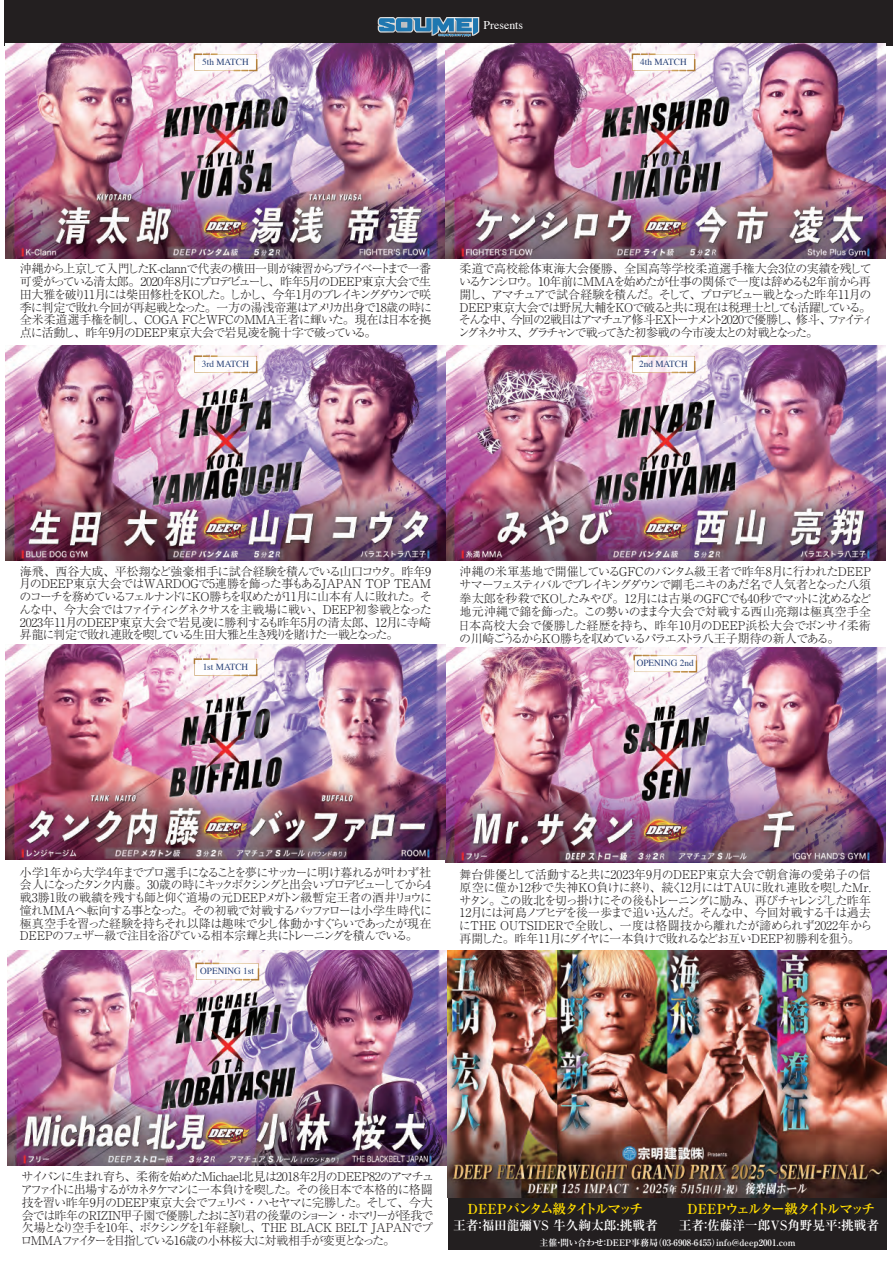
<style>
.page{position:relative;width:893px;height:1263px;background:#fff}
.page>*{position:absolute;margin:0;border:0;box-sizing:border-box;transform-origin:0 0}
.t1{font:700 13.8px "Ryumin Pro";letter-spacing:-.15em;color:#ffdc01}
.t2{font:700 12.75px "Ryumin Pro";color:#fff}
.t3{font:300 12px/12.8px "Ryumin Pro";letter-spacing:-.07em;color:#231f20;text-align:justify}
.t4{font:300 12px/12.8px "Ryumin Pro";letter-spacing:-.03em;color:#231f20}
.t5{font:11.85px "Times";color:#fff}
.t6{font:9.3px "Times";color:#274178}
.t7{font:700 9px "Ryumin Pro";color:#fff}
</style>
<div class="page">
<div style="left:5px;top:0;width:888px;height:46px;background:#231f20"></div>
<img style="left:6px;top:43px;width:879px;height:215px">
<img style="left:6px;top:346px;width:879px;height:214px">
<img style="left:445px;top:647px;width:440px;height:215px">
<img style="left:6px;top:645px;width:440px;height:215px">
<svg style="left:632px;top:355px;width:63px;height:18px"></svg>
<svg style="left:194px;top:355px;width:63px;height:18px"></svg>
<svg style="left:633px;top:655px;width:64px;height:17px"></svg>
<svg style="left:194px;top:658px;width:63px;height:18px"></svg>
<img style="left:7px;top:950px;width:440px;height:215px">
<svg style="left:195px;top:963px;width:64px;height:17px"></svg>
<div style="left:448px;top:950px;width:438px;height:300px;background:#231f20"></div>
<svg style="left:378px;top:17px;width:101px;height:20px;background:#537f9c"></svg>
<svg style="left:632px;top:53px;width:63px;height:18px"></svg>
<svg style="left:194px;top:53px;width:63px;height:18px"></svg>
<img style="left:448px;top:950px;width:439px;height:247px">
<p class="t5" style="left:484px;top:14px;width:41px">Presents</p>
<p class="t6" style="left:202px;top:53px;width:48px">5th MATCH</p>
<p class="t6" style="left:640px;top:53px;width:48px">4th MATCH</p>
<p class="t3" style="left:20px;top:262px;width:414px">沖縄から上京して入門したK-clannで代表の横田一則が練習からプライベートまで一番可愛がっている清太郎。2020年8月にプロデビューし、昨年5月のDEEP東京大会で生田大雅を破り11月には柴田修杜をKOした。しかし、今年1月のブレイキングダウンで咲季に判定で敗れ今回が再起戦となった。一方の湯浅帝蓮はアメリカ出身で18歳の時に全米柔道選手権を制し、COGA FCとWFCのMMA王者に輝いた。現在は日本を拠点に活動し、昨年9月のDEEP東京大会で岩見凌を腕十字で破っている。</p>
<p class="t3" style="left:458px;top:262px;width:417px;text-align:left">柔道で高校総体東海大会優勝、全国高等学校柔道選手権大会3位の実績を残しているケンシロウ。10年前にMMAを始めたが仕事の関係で一度は辞めるも2年前から再開し、アマチュアで試合経験を積んだ。そして、プロデビュー戦となった昨年11月のDEEP東京大会では野尻大輔をKOで破ると共に現在は税理士としても活躍している。そんな中、今回の2戦目はアマチュア修斗EXトーナメント2020で優勝し、修斗、ファイティングネクサス、グラチャンで戦ってきた初参戦の今市凌太との対戦となった。</p>
<p class="t6" style="left:202px;top:355px;width:49px">3rd MATCH</p>
<p class="t6" style="left:639px;top:355px;width:50px">2nd MATCH</p>
<p class="t3" style="left:19px;top:564px;width:414px">海飛、西谷大成、平松翔など強豪相手に試合経験を積んでいる山口コウタ。昨年9月のDEEP東京大会ではWARDOGで5連勝を飾った事もあるJAPAN TOP TEAMのコーチを務めているフェルナンドにKO勝ちを収めたが11月に山本有人に敗れた。そんな中、今大会ではファイティングネクサスを主戦場に戦い、DEEP初参戦となった2023年11月のDEEP東京大会で岩見凌に勝利するも昨年5月の清太郎、12月に寺崎昇龍に判定で敗れ連敗を喫している生田大雅と生き残りを賭けた一戦となった。</p>
<p class="t6" style="left:203px;top:658px;width:47px">1st MATCH</p>
<p class="t3" style="left:458px;top:563px;width:415px;line-height:13.5px">沖縄の米軍基地で開催しているGFCのバンタム級王者で昨年8月に行われたDEEPサマーフェスティバルでブレイキングダウンで剛毛ニキのあだ名で人気者となった八須拳太郎を秒殺でKOしたみやび。12月には古巣のGFCでも40秒でマットに沈めるなど地元沖縄で錦を飾った。この勢いのまま今大会で対戦する西山亮翔は極真空手全日本高校大会で優勝した経歴を持ち、昨年10月のDEEP浜松大会でボンサイ柔術の川崎ごうるからKO勝ちを収めているパラエストラ八王子期待の新人である。</p>
<p class="t6" style="left:637px;top:654px;width:58px">OPENING 2nd</p>
<p class="t3" style="left:20px;top:865px;width:414px">小学1年から大学4年までプロ選手になることを夢にサッカーに明け暮れるが叶わず社会人になったタンク内藤。30歳の時にキックボクシングと出会いプロデビューしてから4戦3勝1敗の戦績を残すも師と仰ぐ道場の元DEEPメガトン級暫定王者の酒井リョウに憧れMMAへ転向する事となった。その初戦で対戦するバッファローは小学生時代に極真空手を習った経験を持ちそれ以降は趣味で少し体動かすぐらいであったが現在DEEPのフェザー級で注目を浴びている相本宗輝と共にトレーニングを積んでいる。</p>
<p class="t4" style="left:459px;top:867px;width:415px">舞台俳優として活動すると共に2023年9月のDEEP東京大会で朝倉海の愛弟子の信原空に僅か12秒で失神KO負けに終り、続く12月にはTAUに敗れ連敗を喫したMr.サタン。この敗北を切っ掛けにその後もトレーニングに励み、再びチャレンジした昨年12月には河島ノブヒデを後一歩まで追い込んだ。そんな中、今回対戦する千は過去にTHE OUTSIDERで全敗し、一度は格闘技から離れたが諦められず2022年から再開した。昨年11月にダイヤに一本負けで敗れるなどお互いDEEP初勝利を狙う。</p>
<p class="t6" style="left:200px;top:962px;width:55px">OPENING 1st</p>
<p class="t3" style="left:20px;top:1169px;width:415px">サイパンに生まれ育ち、柔術を始めたMichael北見は2018年2月のDEEP82のアマチュアファイトに出場するがカネタケマンに一本負けを喫した。その後日本で本格的に格闘技を習い昨年9月のDEEP東京大会でフェリペ・ハセヤマに完勝した。そして、今大会では昨年のRIZIN甲子園で優勝したおにぎり君の後輩のショーン・ホマリーが怪我で欠場となり空手を10年、ボクシングを1年経験し、THE BLACK BELT JAPANでプロMMAファイターを目指している16歳の小林桜大に対戦相手が変更となった。</p>
<p class="t1" style="left:468px;top:1198px;width:177px">DEEPバンタム級タイトルマッチ</p>
<p class="t1" style="left:687px;top:1198px;width:189px">DEEPウェルター級タイトルマッチ</p>
<p class="t2" style="left:453px;top:1215px;width:206px">王者：福田龍彌VS 牛久絢太郎:挑戦者</p>
<p class="t2" style="left:679px;top:1215px;width:202px">王者：佐藤洋一郎VS角野晃平：挑戦者</p>
<p class="t7" style="left:539px;top:1235px;width:257px">主催・問い合わせ：DEEP事務局（03-6908-6455）info@deep2001.com</p>
</div>
